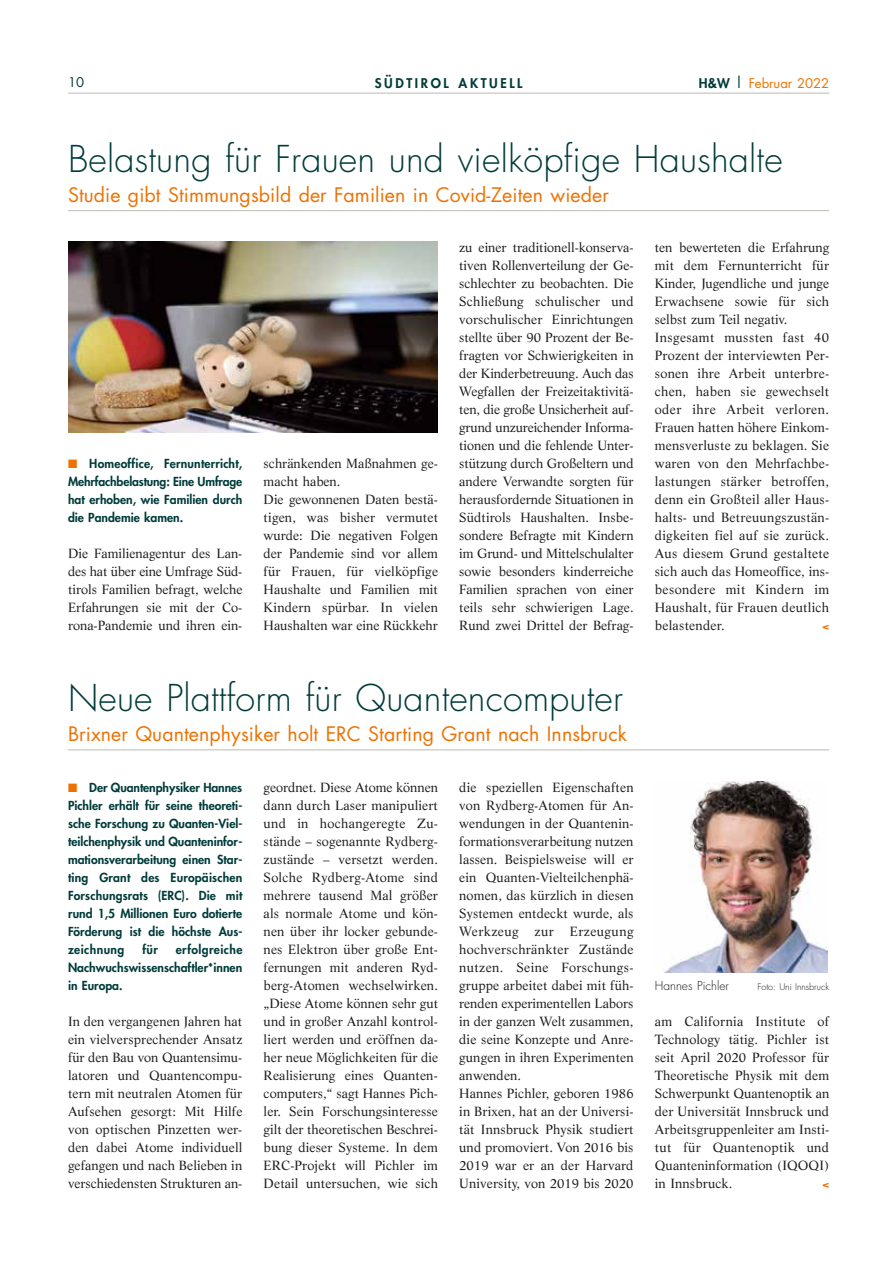
<style>
.page{position:relative;width:893px;height:1263px;background:#fff}
.page>*{position:absolute;margin:0;border:0;box-sizing:border-box;transform-origin:0 0}
.t1{font:300 36px "Futura";letter-spacing:.005em;color:#003c3a}
.t2{font:19.5px "Futura";letter-spacing:.005em;color:#ee7100}
.t3{font:13.05px/18px "Life LT Std";letter-spacing:.01em;color:#1a1a18;text-align:justify}
.t4{font:800 13.05px "Futura";letter-spacing:.2em;color:#003c3a}
.t5{font:13.05px "Futura";color:#ee7100}
.t6{font:13.05px "Futura";color:#003c3a}
.t7{font:800 12.15px/18px "Futura";color:#003c3a;text-align:justify}
.t8{font:300 12px "Futura";color:#1a1a18}
.t9{font:800 10.5px "Futura";color:#ee7100;scale:1.1 1}
.t10{font:300 9px "Futura";color:#1a1a18}
.s1{font-weight:800;color:#003c3a}
.s2{font-size:15px;color:#003c3a}
.s3{color:#ee7100}
</style>
<div class="page">
<img style="left:68px;top:241px;width:370px;height:191px">
<hr style="left:68px;top:210px;width:761px;height:1px;background:#bdb9b3">
<img style="left:665px;top:781px;width:163px;height:191px">
<hr style="left:68px;top:749px;width:761px;height:1px;background:#bdb9b3">
<hr style="left:68px;top:93px;width:761px;height:1px;background:#bdb9b3">
<p class="t6" style="left:68px;top:73px;width:18px">10</p>
<p class="t4" style="left:375px;top:74px;width:149px">SÜDTIROL AKTUELL</p>
<p class="t5" style="left:699px;top:74px;width:132px"><span class="s1">H&amp;W</span> <span class="s2">|</span> Februar 2022</p>
<h1 class="t1" style="left:68px;top:136px;width:716px">Belastung für Frauen und vielköpfige Haushalte</h1>
<h2 class="t2" style="left:68px;top:181px;width:542px">Studie gibt Stimmungsbild der Familien in Covid-Zeiten wieder</h2>
<p class="t7" style="left:68px;top:454px;width:176px"><span class="s3">■</span> Homeoffice, Fernunterricht, Mehrfachbelastung: Eine Umfrage hat erhoben, wie Familien durch die Pandemie kamen.</p>
<p class="t3" style="left:68px;top:544px;width:176px">Die Familienagentur des Lan&shy;des hat über eine Umfrage Süd&shy;tirols Familien befragt, welche Erfahrungen sie mit der Co&shy;rona-Pandemie und ihren ein-</p>
<p class="t3" style="left:264px;top:454px;width:176px;text-align:left">schränkenden Maßnahmen ge&shy;macht haben.<br>Die gewonnenen Daten bestä&shy;tigen, was bisher vermutet wurde: Die negativen Folgen der Pandemie sind vor allem für Frauen, für vielköpfige<br>Haushalte und Familien mit<br>Kindern spürbar. In vielen<br>Haushalten war eine Rückkehr</p>
<p class="t3" style="left:459px;top:238px;width:176px">zu einer traditionell-konserva&shy;tiven Rollenverteilung der Ge&shy;schlechter zu beobachten. Die Schließung schulischer und vorschulischer Einrichtungen stellte über 90 Prozent der Be&shy;fragten vor Schwierigkeiten in der Kinderbetreuung. Auch das Wegfallen der Freizeitaktivitä&shy;ten, die große Unsicherheit auf&shy;grund unzureichender Informa&shy;tionen und die fehlende Unter&shy;stützung durch Großeltern und andere Verwandte sorgten für herausfordernde Situationen in Südtirols Haushalten. Insbe&shy;sondere Befragte mit Kindern im Grund- und Mittelschulalter sowie besonders kinderreiche Familien sprachen von einer teils sehr schwierigen Lage.<br>Rund zwei Drittel der Befrag-</p>
<p class="t3" style="left:655px;top:238px;width:176px;text-align:left">ten bewerteten die Erfahrung mit dem Fernunterricht für<br>Kinder, Jugendliche und junge<br>Erwachsene sowie für sich selbst zum Teil negativ.<br>Insgesamt mussten fast 40<br>Prozent der interviewten Per&shy;sonen ihre Arbeit unterbre&shy;chen, haben sie gewechselt oder ihre Arbeit verloren.<br>Frauen hatten höhere Einkom&shy;mensverluste zu beklagen. Sie waren von den Mehrfachbe&shy;lastungen stärker betroffen, denn ein Großteil aller Haus&shy;halts- und Betreuungszustän&shy;digkeiten fiel auf sie zurück.<br>Aus diesem Grund gestaltete sich auch das Homeoffice, ins&shy;besondere mit Kindern im<br>Haushalt, für Frauen deutlich belastender.</p>
<p class="t9" style="left:822px;top:619px;width:8px">&lt;</p>
<h1 class="t1" style="left:68px;top:675px;width:556px">Neue Plattform für Quantencomputer</h1>
<h2 class="t2" style="left:68px;top:720px;width:560px">Brixner Quantenphysiker holt ERC Starting Grant nach Innsbruck</h2>
<p class="t3" style="left:264px;top:778px;width:176px">geordnet. Diese Atome können dann durch Laser manipuliert und in hochangeregte Zu&shy;stände – sogenannte Rydberg&shy;zustände – versetzt werden.<br>Solche Rydberg-Atome sind mehrere tausend Mal größer als normale Atome und kön&shy;nen über ihr locker gebunde&shy;nes Elektron über große Ent&shy;fernungen mit anderen Ryd&shy;berg-Atomen wechselwirken. „Diese Atome können sehr gut und in großer Anzahl kontrol&shy;liert werden und eröffnen da&shy;her neue Möglichkeiten für die Realisierung eines Quanten&shy;computers,“ sagt Hannes Pich&shy;ler. Sein Forschungsinteresse gilt der theoretischen Beschrei&shy;bung dieser Systeme. In dem ERC-Projekt will Pichler im Detail untersuchen, wie sich</p>
<p class="t3" style="left:459px;top:778px;width:176px;text-align:left">die speziellen Eigenschaften von Rydberg-Atomen für An&shy;wendungen in der Quantenin&shy;formationsverarbeitung nutzen lassen. Beispielsweise will er ein Quanten-Vielteilchenphä&shy;nomen, das kürzlich in diesen<br>Systemen entdeckt wurde, als<br>Werkzeug zur Erzeugung hochverschränkter Zustände nutzen. Seine Forschungs&shy;gruppe arbeitet dabei mit füh&shy;renden experimentellen Labors in der ganzen Welt zusammen, die seine Konzepte und Anre&shy;gungen in ihren Experimenten anwenden.<br>Hannes Pichler, geboren 1986 in Brixen, hat an der Universi&shy;tät Innsbruck Physik studiert und promoviert. Von 2016 bis<br>2019 war er an der Harvard<br>University, von 2019 bis 2020</p>
<p class="t7" style="left:68px;top:778px;width:176px"><span class="s3">■</span> Der Quantenphysiker Hannes Pichler erhält für seine theoreti&shy;sche Forschung zu Quanten-Viel&shy;teilchenphysik und Quanteninfor&shy;mationsverarbeitung einen Star&shy;ting Grant des Europäischen Forschungsrats (ERC). Die mit rund 1,5 Millionen Euro dotierte Förderung ist die höchste Aus&shy;zeichnung</p>
<p class="t7" style="left:68px;top:940px;width:176px;text-indent:108px">erfolgreiche Nachwuchswissenschaftler*innen in Europa.</p>
<p class="t3" style="left:68px;top:1012px;width:176px">In den vergangenen Jahren hat ein vielversprechender Ansatz für den Bau von Quantensimu&shy;latoren und Quantencompu&shy;tern mit neutralen Atomen für Aufsehen gesorgt: Mit Hilfe von optischen Pinzetten wer&shy;den dabei Atome individuell gefangen und nach Belieben in verschiedensten Strukturen an-</p>
<p class="t7" style="left:142px;top:940px;width:17px">für</p>
<p class="t8" style="left:655px;top:978px;width:76px">Hannes Pichler</p>
<p class="t10" style="left:757px;top:981px;width:73px">Foto: Uni Innsbruck</p>
<p class="t3" style="left:655px;top:1012px;width:176px">am California Institute of Technology tätig. Pichler ist seit April 2020 Professor für Theoretische Physik mit dem Schwerpunkt Quantenoptik an der Universität Innsbruck und Arbeitsgruppenleiter am Insti&shy;tut für Quantenoptik und Quanteninformation (IQOQI) in Innsbruck.</p>
<p class="t9" style="left:822px;top:1177px;width:8px">&lt;</p>
</div>
